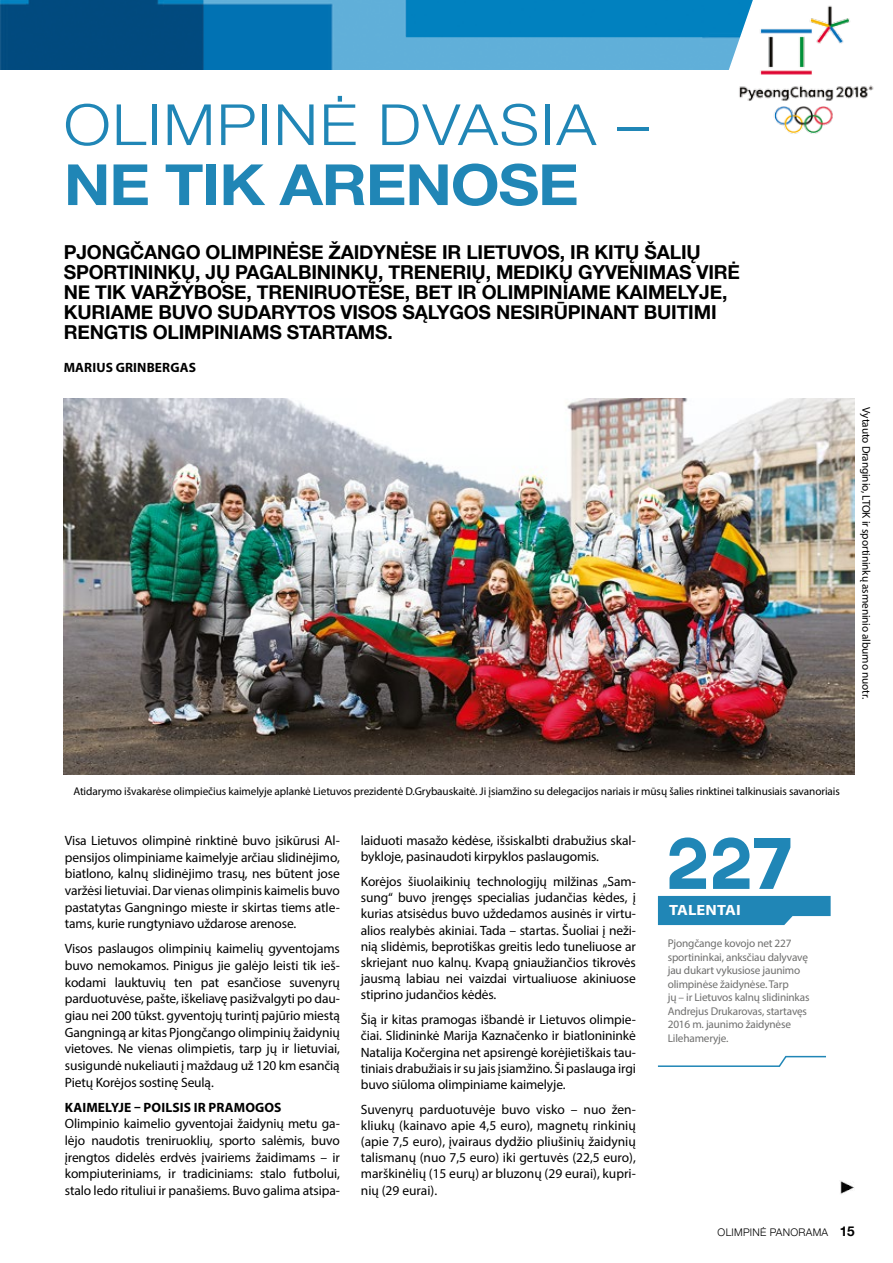
<style>
.page{position:relative;width:893px;height:1263px;background:#fff}
.page>*{position:absolute;margin:0;border:0;box-sizing:border-box;transform-origin:0 0}
.t1{font:72px "Axis";color:#2086b6}
.t2{font:300 56.85px "Helvetica Neue";letter-spacing:.025em;color:#2086b6;scale:1.11 1}
.t3{font:700 56.85px "Helvetica Neue";letter-spacing:-.02em;color:#2086b6;scale:1.11 1}
.t4{font:700 19.2px/20.1px "Helvetica Neue";letter-spacing:-.01em;color:#000}
.t5{font:700 14.85px "Myriad Pro";color:#fff;scale:1.11 1}
.t6{font:13.5px/16.6px "Myriad Pro";letter-spacing:-.01em;color:#000;text-align:justify}
.t7{font:700 13.5px "Myriad Pro";letter-spacing:.01em;color:#000}
.t8{font:11.25px "Myriad Pro";letter-spacing:-.01em;color:#000}
.t9{font:11.25px/13.5px "Myriad Pro";letter-spacing:-.015em;color:#6f6f6e}
.t10{font:300 10.5px "Helvetica Neue";letter-spacing:.025em;color:#000}
.s1{font-weight:700;font-size:13.5px}
</style>
<div class="page">
<img style="left:64px;top:399px;width:791px;height:376px">
<svg style="left:658px;top:896px;width:173px;height:29px;background:#318fbb"></svg>
<svg style="left:657px;top:1055px;width:169px;height:12px"></svg>
<img style="left:840px;top:1180px;width:14px;height:14px">
<img style="left:0;top:0;width:698px;height:69px">
<svg style="left:698px;top:0;width:55px;height:70px;background:#2c95ca"></svg>
<img style="left:729px;top:2px;width:145px;height:132px">
<h2 class="t2" style="left:64px;top:79px;width:76px">OLIMPINĖ</h2>
<h2 class="t2" style="left:378px;top:79px;width:245px">DVASIA –</h2>
<h2 class="t3" style="left:64px;top:140px;width:465px">NE TIK ARENOSE</h2>
<p class="t4" style="left:64px;top:243px;width:678px">PJONGČANGO OLIMPINĖSE ŽAIDYNĖSE IR LIETUVOS, IR KITŲ ŠALIŲ SPORTININKŲ, JŲ PAGALBININKŲ, TRENERIŲ, MEDIKŲ GYVENIMAS VIRĖ NE TIK VARŽYBOSE, TRENIRUOTĖSE, BET IR OLIMPINIAME KAIMELYJE, KURIAME BUVO SUDARYTOS VISOS SĄLYGOS NESIRŪP INANT BUITIMI RENGTIS OLIMPINIAMS STARTAMS.</p>
<p class="t7" style="left:64px;top:359px;width:134px">MARIUS GRINBERGAS</p>
<p class="t8" style="left:873px;top:407px;width:293px;rotate:90deg">Vytauto Dranginio, LTOK ir sportininkų asmeninio albumo nuotr.</p>
<p class="t8" style="left:73px;top:784px;width:768px">Atidarymo išvakarėse olimpiečius kaimelyje aplankė Lietuvos prezidentė D.Grybauskaitė. Ji įsiamžino su delegacijos nariais ir mūsų šalies rinktinei talkinusiais savanoriais</p>
<p class="t6" style="left:65px;top:832px;width:276px">Visa Lietuvos olimpinė rinktinė buvo įsikūrusi Al&shy;pensijos olimpiniame kaimelyje arčiau slidinėjimo, biatlono, kalnų slidinėjimo trasų, nes būtent jose varžėsi lietuviai. Dar vienas olimpinis kaimelis buvo pastatytas Gangningo mieste ir skirtas tiems atle&shy;tams, kurie rungtyniavo uždarose arenose.</p>
<p class="t6" style="left:65px;top:940px;width:276px">Visos paslaugos olimpinių kaimelių gyventojams buvo nemokamos. Pinigus jie galėjo leisti tik ieš&shy;kodami lauktuvių ten pat esančiose suvenyrų parduotuvėse, pašte, iškeliavę pasižvalgyti po dau&shy;giau nei 200 tūkst. gyventojų turintį pajūrio miestą Gangningą ar kitas Pjongčango olimpinių žaidynių vietoves. Ne vienas olimpietis, tarp jų ir lietuviai, susigundė nukeliauti į maždaug už 120 km esančią Pietų Korėjos sostinę Seulą.</p>
<p class="t7" style="left:65px;top:1098px;width:218px">KAIMELYJE – POILSIS IR PRAMOGOS</p>
<p class="t6" style="left:65px;top:1115px;width:276px">Olimpinio kaimelio gyventojai žaidynių metu ga&shy;lėjo naudotis treniruoklių, sporto salėmis, buvo įrengtos didelės erdvės įvairiems žaidimams – ir kompiuteriniams, ir tradiciniams: stalo futbolui, stalo ledo rituliui ir panašiems. Buvo galima atsipa-</p>
<p class="t6" style="left:361px;top:832px;width:276px;line-height:16.2px">laiduoti masažo kėdėse, išsiskalbti drabužius skal&shy;bykloje, pasinaudoti kirpyklos paslaugomis.</p>
<p class="t6" style="left:361px;top:873px;width:276px;line-height:16.2px">Korėjos šiuolaikinių technologijų milžinas „Sam&shy;sung“ buvo įrengęs specialias judančias kėdes, į kurias atsisėdus buvo uždedamos ausinės ir virtu&shy;alios realybės akiniai. Tada – startas. Šuoliai į neži&shy;nią slidėmis, beprotiškas greitis ledo tuneliuose ar skriejant nuo kalnų. Kvapą gniaužiančios tikrovės jausmą labiau nei vaizdai virtualiuose akiniuose stiprino judančios kėdės.</p>
<p class="t6" style="left:361px;top:1011px;width:276px;line-height:16.2px">Šią ir kitas pramogas išbandė ir Lietuvos olimpie&shy;čiai. Slidininkė Marija Kaznačenko ir biatlonininkė Natalija Kočergina net apsirengė korėjietiškais tau&shy;tiniais drabužiais ir su jais įsiamžino. Ši paslauga irgi buvo siūloma olimpiniame kaimelyje.</p>
<p class="t6" style="left:361px;top:1101px;width:276px;line-height:16.2px">Suvenyrų parduotuvėje buvo visko – nuo žen&shy;kliukų (kainavo apie 4,5 euro), magnetų rinkinių (apie 7,5 euro), įvairaus dydžio pliušinių žaidynių talismanų (nuo 7,5 euro) iki gertuvės (22,5 euro), marškinėlių (15 eurų) ar bluzonų (29 eurai), kupri&shy;nių (29 eurai).</p>
<h1 class="t1" style="left:665px;top:822px;width:131px">227</h1>
<p class="t5" style="left:669px;top:900px;width:34px">TALENTAI</p>
<p class="t9" style="left:668px;top:936px;width:143px">Pjongčange kovojo net 227 sportininkai, anksčiau dalyvavę jau dukart vykusiose jaunimo olimpinėse žaidynėse. Tarp<br>jų – ir Lietuvos kalnų slidininkas<br>Andrejus Drukarovas, startavęs<br>2016 m. jaunimo žaidynėse<br>Lilehameryje.</p>
<p class="t10" style="left:718px;top:1224px;width:139px">OLIMPINĖ PANORAMA <span class="s1">15</span></p>
</div>
